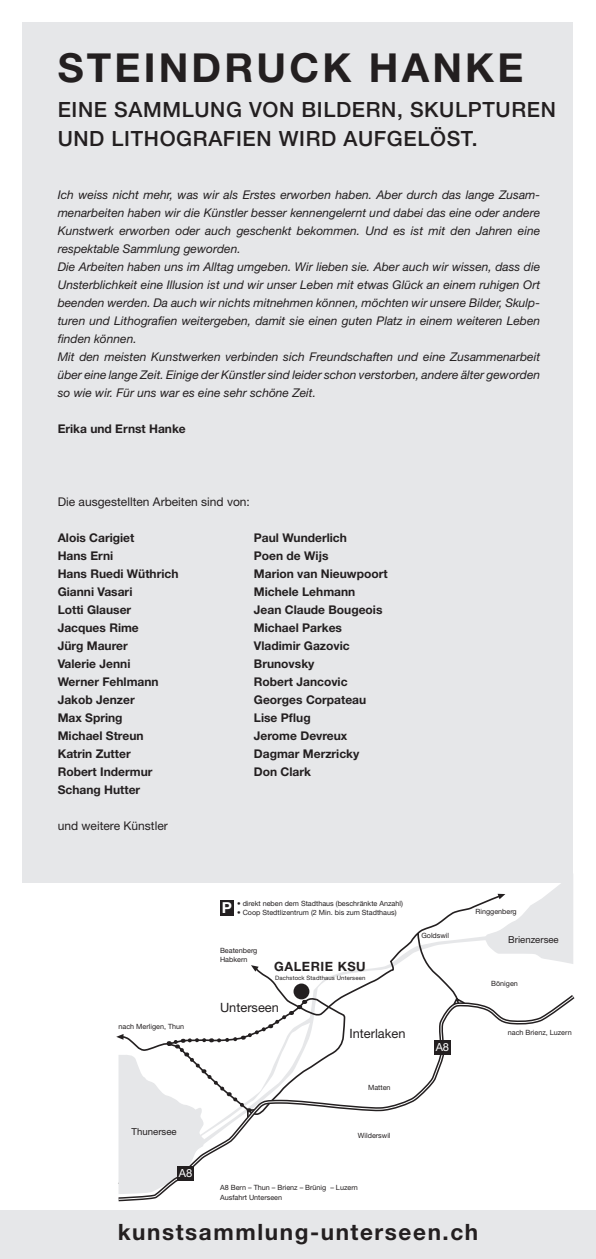
<style>
.page{position:relative;width:596px;height:1259px;background:#fff}
.page>*{position:absolute;margin:0;border:0;box-sizing:border-box;transform-origin:0 0}
.t1{font:700 40px "Helvetica Neue";letter-spacing:.08em;color:#231f20}
.t2{font:700 22.5px "Helvetica Neue";letter-spacing:.07em;color:#231f20}
.t3{font:500 21px "Helvetica Neue";letter-spacing:.03em;color:#231f20}
.t4{font:700 15.1px "Helvetica Neue";color:#fff}
.t5{font:12.8px "Helvetica Neue";color:#231f20}
.t6{font:700 12.8px "Helvetica Neue";letter-spacing:.04em;color:#231f20}
.t7{font:italic 12px/18px "Helvetica Neue";color:#231f20;text-align:justify}
.t8{font:700 12px "Helvetica Neue";color:#231f20}
.t9{font:12px "Helvetica Neue";color:#231f20}
.t10{font:11.2px "Helvetica Neue";color:#fff}
.t11{font:9.6px "Helvetica Neue";color:#231f20}
.t12{font:7.2px "Helvetica Neue";color:#231f20}
.t13{font:6px "Helvetica Neue";letter-spacing:.02em;color:#231f20}
</style>
<div class="page">
<svg style="left:497px;top:883px;width:76px;height:81px"></svg>
<svg style="left:255px;top:894px;width:246px;height:101px"></svg>
<svg style="left:251px;top:965px;width:7px;height:6px"></svg>
<div style="left:293px;top:983px;width:16px;height:16px;background:#231f20;border-radius:50%"></div>
<svg style="left:118px;top:995px;width:455px;height:205px"></svg>
<div style="left:434px;top:1040px;width:16px;height:14px;background:#231f20"></div>
<svg style="left:116px;top:996px;width:230px;height:198px"></svg>
<div style="left:220px;top:900px;width:13px;height:15px;background:#231f20"></div>
<div style="left:23px;top:23px;width:550px;height:860px;background:#e6e7e9"></div>
<div style="left:0;top:1210px;width:595px;height:49px;background:#e6e7e9"></div>
<p class="t1" style="left:58px;top:43px;width:467px">STEINDRUCK HANKE</p>
<p class="t3" style="left:58px;top:97px;width:499px">EINE SAMMLUNG VON BILDERN, SKULPTUREN</p>
<p class="t3" style="left:58px;top:126px;width:421px">UND LITHOGRAFIEN WIRD AUFGELÖST.</p>
<p class="t7" style="left:58px;top:186px;width:483px">Ich weiss nicht mehr, was wir als Erstes erworben haben. Aber durch das lange Zusam&shy;menarbeiten haben wir die Künstler besser kennengelernt und dabei das eine oder andere Kunstwerk erworben oder auch geschenkt bekommen. Und es ist mit den Jahren eine respektable Sammlung geworden.</p>
<p class="t7" style="left:58px;top:258px;width:483px">Die Arbeiten haben uns im Alltag umgeben. Wir lieben sie. Aber auch wir wissen, dass die Unsterblichkeit eine Illusion ist und wir unser Leben mit etwas Glück an einem ruhigen Ort beenden werden. Da auch wir nichts mitnehmen können, möchten wir unsere Bilder, Skulp&shy;turen und Lithografien weitergeben, damit sie einen guten Platz in einem weiteren Leben finden können.</p>
<p class="t7" style="left:58px;top:348px;width:483px">Mit den meisten Kunstwerken verbinden sich Freundschaften und eine Zusammenarbeit über eine lange Zeit. Einige der Künstler sind leider schon verstorben, andere älter geworden so wie wir. Für uns war es eine sehr schöne Zeit.</p>
<p class="t8" style="left:58px;top:422px;width:130px">Erika und Ernst Hanke</p>
<p class="t9" style="left:58px;top:494px;width:194px">Die ausgestellten Arbeiten sind von:</p>
<p class="t8" style="left:58px;top:530px;width:78px">Alois Carigiet</p>
<p class="t8" style="left:254px;top:530px;width:94px">Paul Wunderlich</p>
<p class="t8" style="left:58px;top:548px;width:57px">Hans Erni</p>
<p class="t8" style="left:254px;top:548px;width:76px">Poen de Wijs</p>
<p class="t8" style="left:58px;top:566px;width:122px">Hans Ruedi Wüthrich</p>
<p class="t8" style="left:254px;top:566px;width:135px">Marion van Nieuwpoort</p>
<p class="t8" style="left:58px;top:584px;width:76px">Gianni Vasari</p>
<p class="t8" style="left:254px;top:584px;width:103px">Michele Lehmann</p>
<p class="t8" style="left:58px;top:602px;width:75px">Lotti Glauser</p>
<p class="t8" style="left:254px;top:602px;width:130px">Jean Claude Bougeois</p>
<p class="t8" style="left:58px;top:620px;width:83px">Jacques Rime</p>
<p class="t8" style="left:254px;top:620px;width:89px">Michael Parkes</p>
<p class="t8" style="left:58px;top:638px;width:72px">Jürg Maurer</p>
<p class="t8" style="left:254px;top:638px;width:97px">Vladimir Gazovic</p>
<p class="t8" style="left:58px;top:656px;width:74px">Valerie Jenni</p>
<p class="t8" style="left:254px;top:656px;width:62px">Brunovsky</p>
<p class="t8" style="left:58px;top:674px;width:102px">Werner Fehlmann</p>
<p class="t8" style="left:254px;top:674px;width:95px">Robert Jancovic</p>
<p class="t8" style="left:58px;top:692px;width:78px">Jakob Jenzer</p>
<p class="t8" style="left:254px;top:692px;width:114px">Georges Corpateau</p>
<p class="t8" style="left:58px;top:710px;width:66px">Max Spring</p>
<p class="t8" style="left:254px;top:710px;width:58px">Lise Pflug</p>
<p class="t8" style="left:58px;top:728px;width:87px">Michael Streun</p>
<p class="t8" style="left:254px;top:728px;width:95px">Jerome Devreux</p>
<p class="t8" style="left:58px;top:746px;width:74px">Katrin Zutter</p>
<p class="t8" style="left:254px;top:746px;width:107px">Dagmar Merzricky</p>
<p class="t8" style="left:58px;top:764px;width:96px">Robert Indermur</p>
<p class="t8" style="left:254px;top:764px;width:59px">Don Clark</p>
<p class="t8" style="left:58px;top:782px;width:84px">Schang Hutter</p>
<p class="t9" style="left:58px;top:818px;width:112px">und weitere Künstler</p>
<p class="t12" style="left:118px;top:1021px;width:67px">nach Merligen, Thun</p>
<p class="t11" style="left:132px;top:1125px;width:46px">Thunersee</p>
<p class="t10" style="left:179px;top:1166px;width:15px">A8</p>
<p class="t12" style="left:237px;top:899px;width:167px">• direkt neben dem Stadthaus (beschränkte Anzahl)</p>
<p class="t4" style="left:222px;top:898px;width:12px">P</p>
<p class="t12" style="left:237px;top:908px;width:161px">• Coop Stedtlizentrum (2 Min. bis zum Stadthaus)</p>
<p class="t12" style="left:220px;top:946px;width:39px">Beatenberg</p>
<p class="t12" style="left:220px;top:955px;width:29px">Habkern</p>
<p class="t6" style="left:274px;top:959px;width:93px">GALERIE KSU</p>
<p class="t13" style="left:275px;top:974px;width:92px">Dachstock Stadthaus Unterseen</p>
<p class="t5" style="left:220px;top:1000px;width:60px">Unterseen</p>
<p class="t5" style="left:349px;top:1026px;width:57px">Interlaken</p>
<p class="t12" style="left:368px;top:1083px;width:24px">Matten</p>
<p class="t12" style="left:357px;top:1131px;width:34px">Wilderswil</p>
<p class="t12" style="left:421px;top:931px;width:29px">Goldswil</p>
<p class="t10" style="left:435px;top:1040px;width:15px">A8</p>
<p class="t12" style="left:220px;top:1183px;width:139px">A8 Bern – Thun – Brienz – Brünig – Luzern</p>
<p class="t12" style="left:220px;top:1192px;width:63px">Ausfahrt Unterseen</p>
<p class="t12" style="left:475px;top:907px;width:43px">Ringgenberg</p>
<p class="t11" style="left:508px;top:934px;width:52px">Brienzersee</p>
<p class="t12" style="left:491px;top:979px;width:28px">Bönigen</p>
<p class="t12" style="left:507px;top:1028px;width:65px">nach Brienz, Luzern</p>
<p class="t2" style="left:118px;top:1218px;width:362px">kunstsammlung-unterseen.ch</p>
</div>
